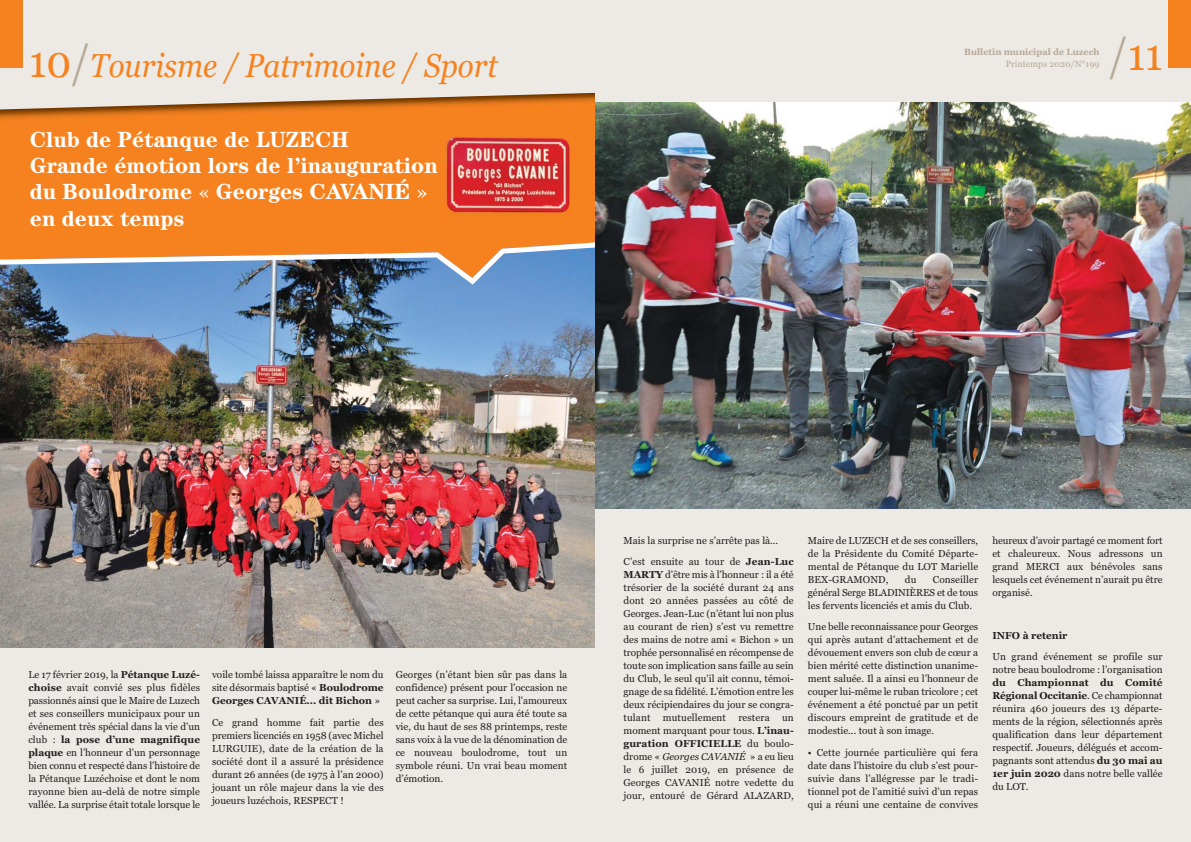
<style>
.page{position:relative;width:1191px;height:842px;background:#fff}
.page>*{position:absolute;margin:0;border:0;box-sizing:border-box;transform-origin:0 0}
.t1{font:45px "Georgia";color:#f5821f;scale:.9 1}
.t2{font:italic 33px "Georgia";color:#f5821f;scale:.9 1}
.t3{font:700 22px/26.4px "Century";color:#fff}
.t4{font:10px/13px "Georgia";color:#231f20;text-align:justify}
.t5{font:700 10px "Georgia";color:#231f20}
.t6{font:700 9px "Georgia";color:#b7a997}
.t7{font:9px "Georgia";color:#b7a997}
.s1{font-style:normal;font-size:45px}
.s2{font-style:normal;font-size:45px;color:#b7a997}
.s3{color:#b7a997}
.s4{font-weight:700}
.s5{font-style:italic}
</style>
<div class="page">
<div style="left:0;top:0;width:595px;height:842px;background:#ede9e4"></div>
<img style="left:0;top:285px;width:595px;height:362px">
<svg style="left:0;top:123px;width:595px;height:162px;background:#d9853e"></svg>
<img style="left:0;top:110px;width:595px;height:13px">
<svg style="left:0;top:92px;width:595px;height:18px"></svg>
<div style="left:595px;top:0;width:596px;height:842px;background:#ede9e4"></div>
<div style="left:1168px;top:0;width:23px;height:68px;background:#f5821f"></div>
<div style="left:0;top:0;width:23px;height:68px;background:#f5821f"></div>
<img style="left:442px;top:135px;width:130px;height:82px">
<img style="left:595px;top:102px;width:596px;height:407px">
<h2 class="t2" style="left:29px;top:52px;width:522px"><span class="s1">10</span><span class="s2">/</span>Tourisme / Patrimoine / Sport</h2>
<p class="t6" style="left:964px;top:48px;width:137px">Bulletin municipal de Luzech</p>
<p class="t7" style="left:1005px;top:59px;width:95px">Printemps 2020/N°199</p>
<h1 class="t1" style="left:1108px;top:31px;width:61px"><span class="s3">/</span>11</h1>
<h3 class="t3" style="left:30px;top:128px;width:409px">Club de Pétanque de LUZECH<br>Grande émotion lors de l’inauguration du Boulodrome « Georges CAVANIÉ » en deux temps</h3>
<p class="t4" style="left:28px;top:669px;width:173px">Le 17 février 2019, la <span class="s4">Pétanque Luzé&shy;choise</span> avait convié ses plus fidèles passionnés ainsi que le Maire de Luzech et ses conseillers municipaux pour un événement très spécial dans la vie d’un club : <span class="s4">la pose d’une magnifique plaque</span> en l’honneur d’un personnage bien connu et respecté dans l’histoire de la Pétanque Luzéchoise et dont le nom rayonne bien au-delà de notre simple vallée. La surprise était totale lorsque le</p>
<p class="t4" style="left:212px;top:669px;width:173px">voile tombé laissa apparaître le nom du site désormais baptisé « <span class="s4">Boulodrome Georges CAVANIÉ... dit Bichon</span> »</p>
<p class="t4" style="left:212px;top:716px;width:173px">Ce grand homme fait partie des premiers licenciés en 1958 (avec Michel LURGUIE), date de la création de la société dont il a assuré la présidence durant 26 années (de 1975 à l’an 2000) jouant un rôle majeur dans la vie des joueurs luzéchois, RESPECT !</p>
<p class="t4" style="left:396px;top:669px;width:173px">Georges (n’étant bien sûr pas dans la confidence) présent pour l’occasion ne peut cacher sa surprise. Lui, l’amoureux de cette pétanque qui aura été toute sa vie, du haut de ses 88 printemps, reste sans voix à la vue de la dénomination de ce nouveau boulodrome, tout un symbole réuni. Un vrai beau moment d’émotion.</p>
<p class="t4" style="left:623px;top:530px;width:172px;line-height:21.5px">Mais la surprise ne s’arrête pas là...<br>C’est ensuite au tour de <span class="s4">Jean-Luc</span></p>
<p class="t4" style="left:623px;top:568px;width:172px"><span class="s4">MARTY</span> d’être mis à l’honneur : il a été trésorier de la société durant 24 ans dont 20 années passées au côté de Georges. Jean-Luc (n’étant lui non plus au courant de rien) s’est vu remettre des mains de notre ami « Bichon » un trophée personnalisé en récompense de toute son implication sans faille au sein du Club, le seul qu’il ait connu, témoi&shy;gnage de sa fidélité. L’émotion entre les deux récipiendaires du jour se congra&shy;tulant mutuellement restera un moment marquant pour tous. <span class="s4">L’inau&shy;guration OFFICIELLE</span> du boulo&shy;drome « <span class="s5">Georges CAVANIÉ</span> » a eu lieu le 6 juillet 2019, en présence de Georges CAVANIÉ notre vedette du jour, entouré de Gérard ALAZARD,</p>
<p class="t4" style="left:808px;top:534px;width:172px">Maire de LUZECH et de ses conseillers, de la Présidente du Comité Départe&shy;mental de Pétanque du LOT Marielle BEX-GRAMOND,</p>
<p class="t4" style="left:808px;top:573px;width:172px;text-indent:125px">Conseiller général Serge BLADINIÈRES et de tous les fervents licenciés et amis du Club.</p>
<p class="t4" style="left:808px;top:620px;width:172px">Une belle reconnaissance pour Georges qui après autant d’attachement et de dévouement envers son club de cœur a bien mérité cette distinction unanime&shy;ment saluée. Il a ainsi eu l’honneur de couper lui-même le ruban tricolore ; cet événement a été ponctué par un petit discours empreint de gratitude et de modestie... tout à son image.</p>
<p class="t4" style="left:808px;top:746px;width:172px">• Cette journée particulière qui fera date dans l’histoire du club s’est pour&shy;suivie dans l’allégresse par le tradi&shy;tionnel pot de l’amitié suivi d’un repas qui a réuni une centaine de convives</p>
<p class="t4" style="left:905px;top:573px;width:13px">du</p>
<p class="t4" style="left:992px;top:534px;width:172px">heureux d’avoir partagé ce moment fort et chaleureux. Nous adressons un grand MERCI aux bénévoles sans lesquels cet événement n’aurait pu être organisé.</p>
<p class="t5" style="left:992px;top:631px;width:77px">INFO à retenir</p>
<p class="t4" style="left:992px;top:650px;width:172px">Un grand événement se profile sur notre beau boulodrome : l’organisation</p>
<p class="t4" style="left:992px;top:676px;width:172px"><span class="s4">du Championnat du Comité Régional Occitanie</span>. Ce championnat réunira 460 joueurs des 13 départe&shy;ments de la région, sélectionnés après qualification dans leur département respectif. Joueurs, délégués et accom&shy;pagnants sont attendus <span class="s4">du 30 mai au 1er juin 2020</span> dans notre belle vallée du LOT.</p>
</div>
